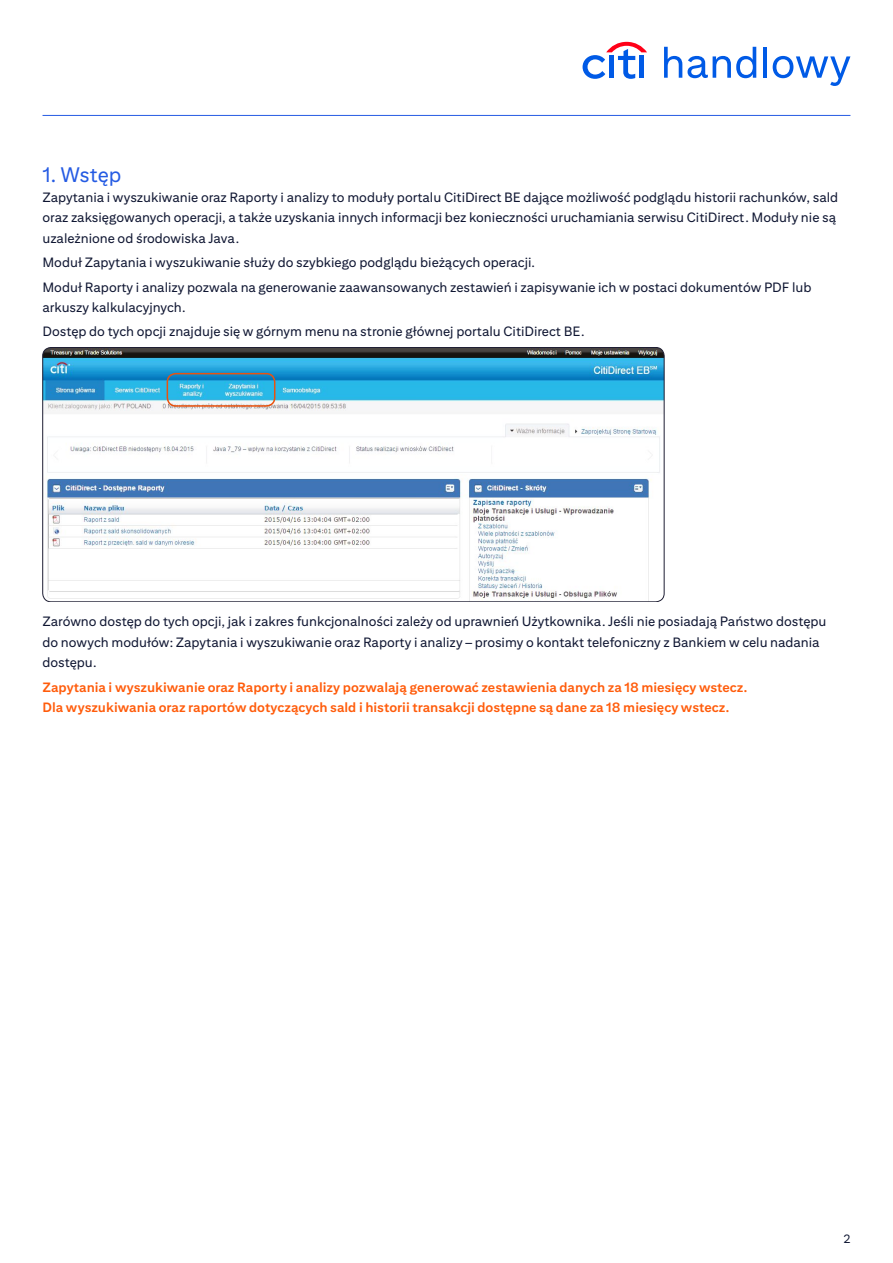
<style>
.page{position:relative;width:893px;height:1263px;background:#fff}
.page>*{position:absolute;margin:0;border:0;box-sizing:border-box;transform-origin:0 0}
.t1{font:21px "Citi Sans Text";letter-spacing:-.005em;color:#255be3}
.t2{font:13.5px/20.2px "Citi Sans Text";color:#0f1632}
.t3{font:700 13.5px/20.2px "Citi Sans Text";color:#ff5c0b}
.t4{font:12px "Citi Sans Text";color:#0f1632}
</style>
<div class="page">
<svg style="left:583px;top:42px;width:64px;height:37px"></svg>
<svg style="left:664px;top:47px;width:92px;height:31px"></svg>
<hr style="left:764px;top:47px;width:3px;height:31px;background:#005ae6">
<svg style="left:773px;top:56px;width:77px;height:30px"></svg>
<hr style="left:43px;top:115px;width:807px;height:1px;background:#255be3">
<img style="left:43px;top:347px;width:621px;height:255px">
<div style="left:43px;top:347px;width:621px;height:255px;border:1px solid #1d1d32;border-radius:9px"></div>
<div style="left:167px;top:373px;width:108px;height:34px;border:2px solid #e9520e;border-radius:9px"></div>
<h1 class="t1" style="left:43px;top:162px;width:80px">1. Wstęp</h1>
<p class="t2" style="left:43px;top:187px;width:797px">Zapytania i wyszukiwanie oraz Raporty i analizy to moduły portalu CitiDirect BE dające możliwość podglądu historii rachunków, sald oraz zaksięgowanych operacji, a także uzyskania innych informacji bez konieczności uruchamiania serwisu CitiDirect. Moduły nie są uzależnione od środowiska Java.</p>
<p class="t2" style="left:43px;top:250px;width:770px;line-height:24.5px">Moduł Zapytania i wyszukiwanie służy do szybkiego podglądu bieżących operacji.<br>Moduł Raporty i analizy pozwala na generowanie zaawansowanych zestawień i zapisywanie ich w postaci dokumentów PDF lub</p>
<p class="t2" style="left:43px;top:294px;width:543px;line-height:24.5px">arkuszy kalkulacyjnych.<br>Dostęp do tych opcji znajduje się w górnym menu na stronie głównej portalu CitiDirect BE.</p>
<p class="t2" style="left:43px;top:611px;width:785px">Zarówno dostęp do tych opcji, jak i zakres funkcjonalności zależy od uprawnień Użytkownika. Jeśli nie posiadają Państwo dostępu do nowych modułów: Zapytania i wyszukiwanie oraz Raporty i analizy – prosimy o kontakt telefoniczny z Bankiem w celu nadania dostępu.</p>
<p class="t3" style="left:43px;top:676px;width:706px">Zapytania i wyszukiwanie oraz Raporty i analizy pozwalają generować zestawienia danych za 18 miesięcy wstecz.<br>Dla wyszukiwania oraz raportów dotyczących sald i historii transakcji dostępne są dane za 18 miesięcy wstecz.</p>
<p class="t4" style="left:843px;top:1232px;width:8px">2</p>
</div>
